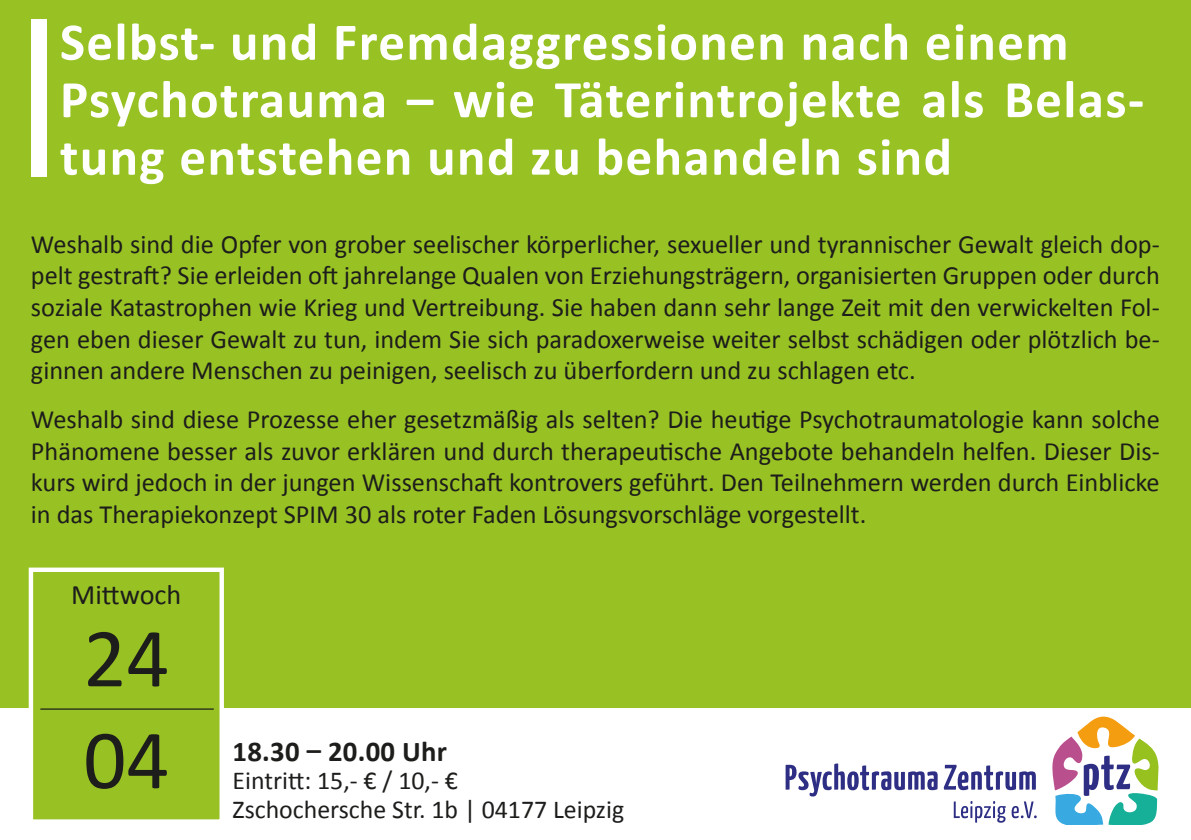
<style>
.page{position:relative;width:1191px;height:840px;background:#fff}
.page>*{position:absolute;margin:0;border:0;box-sizing:border-box;transform-origin:0 0}
.t1{font:84.8px/101.6px "Calibri";color:#1d1d1b}
.t2{font:700 53.2px/57.4px "Calibri";letter-spacing:.025em;color:#fff}
.t3{font:700 28.8px "Calibri";letter-spacing:.01em;color:#1d1d1b}
.t4{font:28.2px "Calibri";color:#1d1d1b}
.t5{font:26.4px/31.6px "Calibri";color:#1d1d1b;text-align:justify}
.t6{font:25.8px/28.8px "Calibri";color:#1d1d1b}
</style>
<div class="page">
<div style="left:0;top:0;width:1191px;height:707px;background:#98c223"></div>
<div style="left:31px;top:569px;width:191px;height:252px;background:#98c223"></div>
<div style="left:29px;top:567px;width:195px;height:256px;border:4px solid #fff"></div>
<hr style="left:40px;top:708px;width:174px;height:1px;background:#1d1d1b">
<div style="left:31px;top:20px;width:16px;height:157px;background:#fff"></div>
<svg style="left:1052px;top:716px;width:107px;height:108px"></svg>
<svg style="left:785px;top:763px;width:152px;height:33px"></svg>
<svg style="left:943px;top:764px;width:93px;height:25px"></svg>
<svg style="left:953px;top:801px;width:52px;height:21px"></svg>
<svg style="left:1011px;top:801px;width:25px;height:16px"></svg>
<h2 class="t2" style="left:60px;top:11px;width:1085px">Selbst- und Fremdaggressionen nach einem<br>Psychotrauma – wie Täterintrojekte als Belas&shy;tung entstehen und zu behandeln sind</h2>
<p class="t5" style="left:31px;top:227px;width:1130px">Weshalb sind die Opfer von grober seelischer körperlicher, sexueller und tyrannischer Gewalt gleich dop&shy;pelt gestraft? Sie erleiden oft jahrelange Qualen von Erziehungsträgern, organisierten Gruppen oder durch soziale Katastrophen wie Krieg und Vertreibung. Sie haben dann sehr lange Zeit mit den verwickelten Fol&shy;gen eben dieser Gewalt zu tun, indem Sie sich paradoxerweise weiter selbst schädigen oder plötzlich be&shy;ginnen andere Menschen zu peinigen, seelisch zu überfordern und zu schlagen etc.</p>
<p class="t5" style="left:31px;top:402px;width:1130px">Weshalb sind diese Prozesse eher gesetzmäßig als selten? Die heutige Psychotraumatologie kann solche Phänomene besser als zuvor erklären und durch therapeutische Angebote behandeln helfen. Dieser Dis&shy;kurs wird jedoch in der jungen Wissenschaft kontrovers geführt. Den Teilnehmern werden durch Einblicke in das Therapiekonzept SPIM 30 als roter Faden Lösungsvorschläge vorgestellt.</p>
<p class="t4" style="left:71px;top:576px;width:112px">Mittwoch</p>
<h1 class="t1" style="left:83px;top:603px;width:87px">24<br>04</h1>
<p class="t3" style="left:232px;top:732px;width:216px">18.30 – 20.00 Uhr</p>
<p class="t6" style="left:232px;top:764px;width:393px">Eintritt: 15,- € / 10,- €<br>Zschochersche Str. 1b | 04177 Leipzig</p>
</div>
